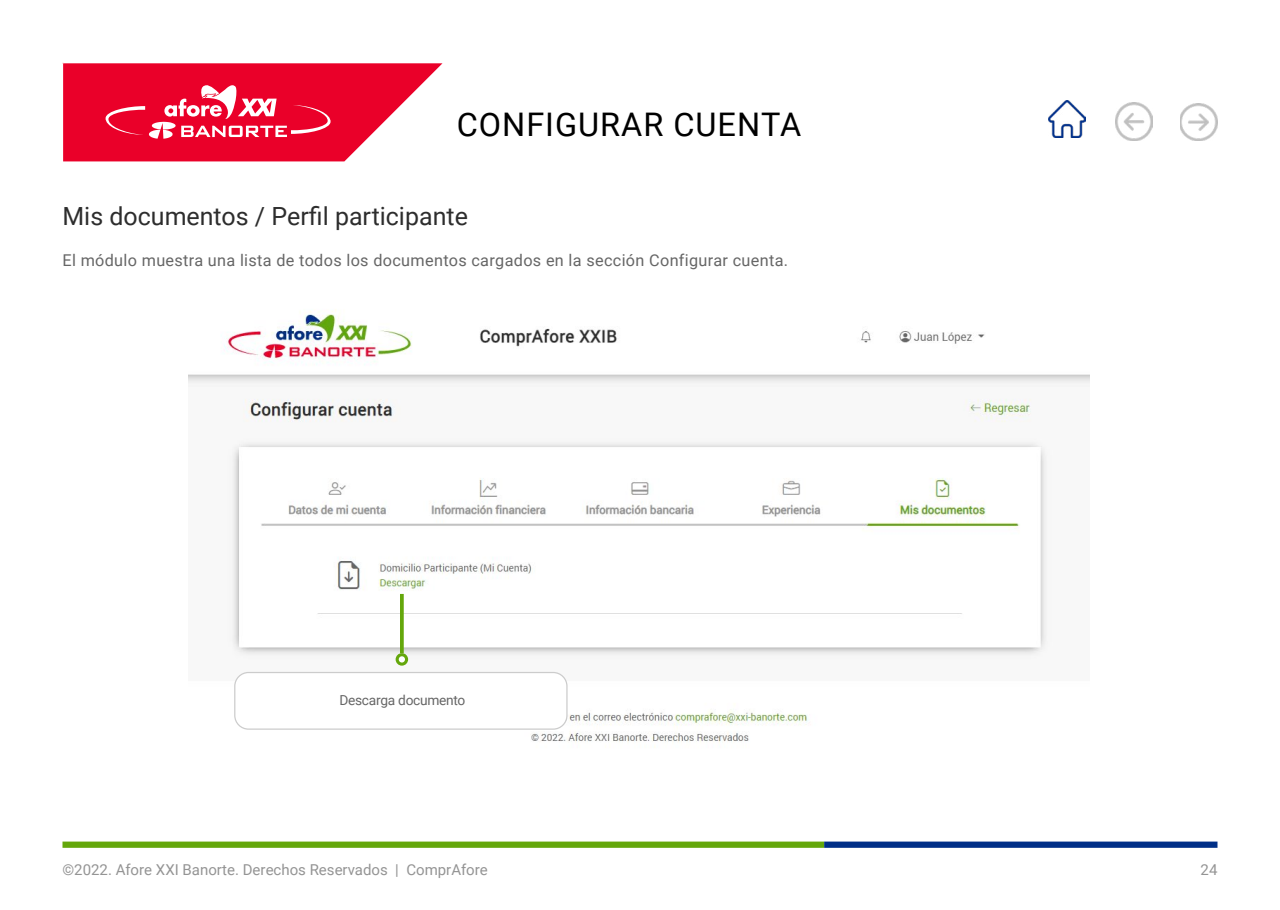
<style>
.page{position:relative;width:1280px;height:910px;background:#fff}
.page>*{position:absolute;margin:0;border:0;box-sizing:border-box;transform-origin:0 0}
.t1{font:32.5px "Roboto";letter-spacing:.03em;color:#000}
.t2{font:25px "Roboto";color:#2d2d2d}
.t3{font:16.25px "Roboto";letter-spacing:.02em;color:#666}
.t4{font:15px "Roboto";color:#949494}
.t5{font:13.75px "Roboto";letter-spacing:-.02em;color:#666}
</style>
<div class="page">
<svg style="left:62px;top:62px;width:380px;height:99px"></svg>
<div style="left:62px;top:842px;width:762px;height:6px;background:#64a70b"></div>
<div style="left:824px;top:842px;width:394px;height:6px;background:#002f87"></div>
<img style="left:189px;top:309px;width:901px;height:439px">
<img style="left:1048px;top:100px;width:38px;height:38px">
<img style="left:1115px;top:103px;width:38px;height:37px">
<img style="left:1180px;top:103px;width:38px;height:38px">
<div style="left:235px;top:673px;width:332px;height:56px;background:#fff;border-radius:14px"></div>
<div style="left:234px;top:672px;width:334px;height:58px;border:1px solid #ccc;border-radius:14px"></div>
<svg style="left:400px;top:594px;width:4px;height:59px"></svg>
<svg style="left:396px;top:653px;width:12px;height:13px"></svg>
<div style="left:399px;top:656px;width:6px;height:7px;background:#fff;border-radius:50%"></div>
<h1 class="t1" style="left:457px;top:102px;width:346px">CONFIGURAR CUENTA</h1>
<h2 class="t2" style="left:62px;top:199px;width:407px">Mis documentos / Perfil participante</h2>
<p class="t3" style="left:62px;top:249px;width:727px">El módulo muestra una lista de todos los documentos cargados en la sección Configurar cuenta.</p>
<p class="t5" style="left:339px;top:690px;width:128px">Descarga documento</p>
<p class="t4" style="left:62px;top:859px;width:427px">©2022. Afore XXI Banorte. Derechos Reservados | ComprAfore</p>
<p class="t4" style="left:1201px;top:859px;width:18px">24</p>
</div>
